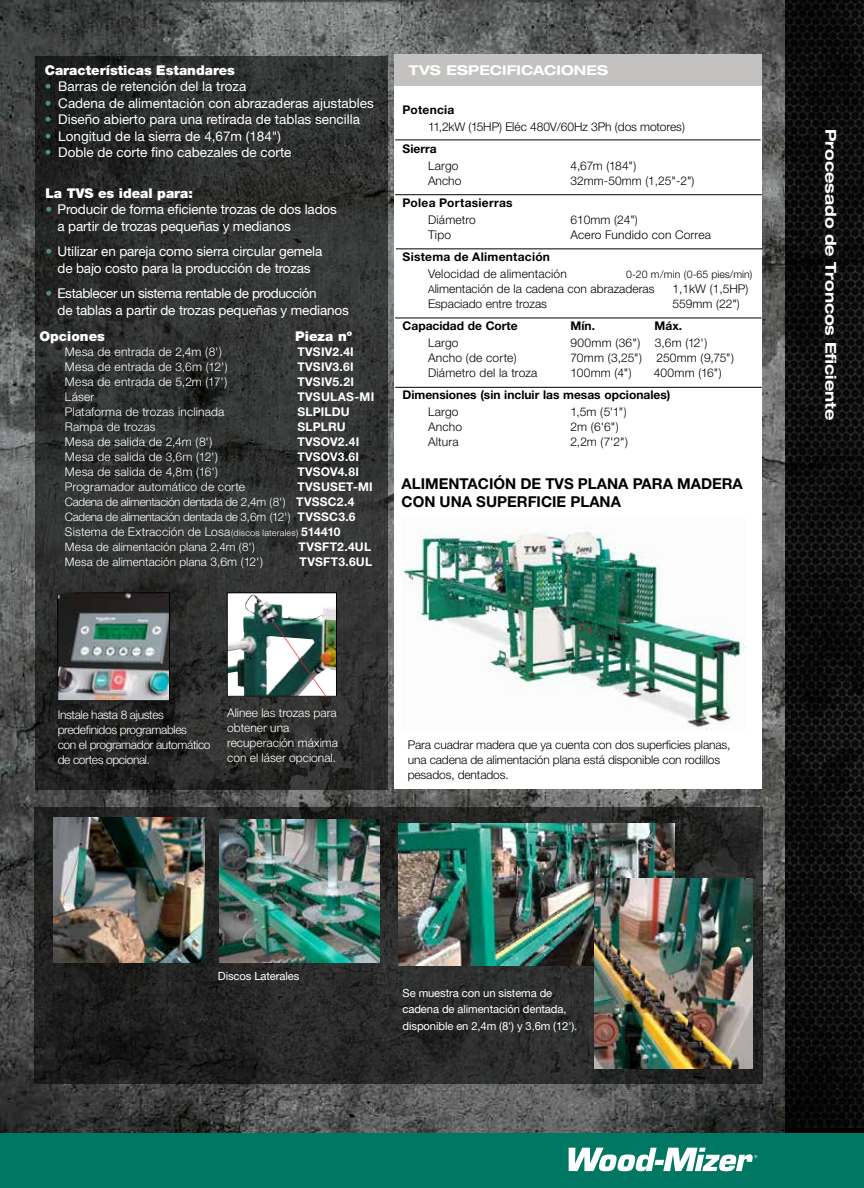
<style>
.page{position:relative;width:864px;height:1188px;background:#fff}
.page>*{position:absolute;margin:0;border:0;box-sizing:border-box;transform-origin:0 0}
.t1{font:700 15px/18px "Helvetica Neue";color:#000}
.t2{font:700 expanded 15px "Helvetica Neue";color:#fff}
.t3{font:13.5px/16.5px "Helvetica Neue";letter-spacing:-.01em;color:#fff}
.t4{font:13.5px/16.5px "Helvetica Neue";letter-spacing:-.03em;color:#fff}
.t5{font:900 13.5px "Helvetica Neue";color:#fff}
.t6{font:700 expanded 13.5px "Helvetica Neue";letter-spacing:.01em;color:#fff}
.t7{font:300 12px/15px "Helvetica Neue";color:#000}
.t8{font:300 12px/15px "Helvetica Neue";letter-spacing:.005em;color:#fff}
.t9{font:700 12px "Helvetica Neue";letter-spacing:.02em;color:#fff}
.t10{font:300 12px/15px "Helvetica Neue";letter-spacing:-.03em;color:#fff}
.t11{font:700 12px "Helvetica Neue";color:#000}
.t12{font:700 12px "Helvetica Neue";letter-spacing:.02em;color:#000}
.t13{font:300 12px "Helvetica Neue";letter-spacing:.02em;color:#000}
.t14{font:700 12px "Helvetica Neue";letter-spacing:.025em;color:#000}
.t15{font:300 11.7px/15px "Helvetica Neue";letter-spacing:-.02em;color:#fff}
.t16{font:300 11.7px "Helvetica Neue";letter-spacing:.005em;color:#fff}
.t17{font:11.25px/16.5px "Helvetica Neue";letter-spacing:-.01em;color:#fff}
.t18{font:300 10.5px "Helvetica Neue";color:#000}
.s1{color:#4c9284}
.s2{font-weight:700;font-size:12px}
.s3{font-size:9px}
.s4{font-weight:700}
.s5{font-size:12px}
.s6{font-size:10.5px}
</style>
<div class="page">
<img style="left:0;top:0;width:785px;height:1133px">
<img style="left:785px;top:0;width:79px;height:1127px">
<svg style="left:35px;top:807px;width:728px;height:276px;background:#262726"></svg>
<svg style="left:35px;top:56px;width:353px;height:733px;background:#2e2f2e"></svg>
<div style="left:395px;top:57px;width:367px;height:732px;background:#fff"></div>
<div style="left:394px;top:55px;width:368px;height:31px;background:#c3c2c0"></div>
<hr style="left:395px;top:140px;width:366px;height:1px;background:#000">
<hr style="left:395px;top:194px;width:367px;height:1px;background:#000">
<hr style="left:396px;top:248px;width:367px;height:1px;background:#000">
<hr style="left:395px;top:318px;width:367px;height:1px;background:#000">
<hr style="left:395px;top:387px;width:367px;height:1px;background:#000">
<img style="left:59px;top:595px;width:109px;height:104px">
<div style="left:57px;top:593px;width:113px;height:108px;border:1px solid #000"></div>
<img style="left:399px;top:824px;width:275px;height:141px">
<img style="left:595px;top:879px;width:158px;height:189px">
<img style="left:229px;top:595px;width:106px;height:100px">
<div style="left:227px;top:593px;width:110px;height:104px;border:1px solid #000"></div>
<img style="left:274px;top:622px;width:54px;height:76px">
<img style="left:54px;top:818px;width:151px;height:145px">
<img style="left:219px;top:820px;width:160px;height:142px">
<div style="left:0;top:1133px;width:864px;height:55px;background:#007762"></div>
<svg style="left:569px;top:1148px;width:188px;height:23px"></svg>
<img style="left:402px;top:531px;width:344px;height:199px">
<p class="t5" style="left:45px;top:62px;width:192px">Características Estandares</p>
<p class="t3" style="left:45px;top:78px;width:203px"><span class="s1">•</span> Barras de retención del la troza</p>
<p class="t3" style="left:45px;top:94px;width:331px"><span class="s1">•</span> Cadena de alimentación con abrazaderas ajustables</p>
<p class="t3" style="left:45px;top:111px;width:317px"><span class="s1">•</span> Diseño abierto para una retirada de tablas sencilla</p>
<p class="t3" style="left:45px;top:127px;width:238px"><span class="s1">•</span> Longitud de la sierra de 4,67m (184")</p>
<p class="t3" style="left:45px;top:144px;width:248px"><span class="s1">•</span> Doble de corte fino cabezales de corte</p>
<p class="t5" style="left:45px;top:185px;width:149px">La TVS es ideal para:</p>
<p class="t3" style="left:57px;top:201px;width:281px;text-indent:-12px"><span class="s1">•</span> Producir de forma eficiente trozas de dos lados a partir de trozas pequeñas y medianos</p>
<p class="t3" style="left:45px;top:243px;width:278px;text-align:center"><span class="s1">•</span> Utilizar en pareja como sierra circular gemela de bajo costo para la producción de trozas</p>
<p class="t4" style="left:57px;top:285px;width:293px;text-indent:-12px"><span class="s1">•</span> Establecer un sistema rentable de producción<br>de tablas a partir de trozas pequeñas y medianos</p>
<p class="t5" style="left:39px;top:328px;width:67px">Opciones</p>
<p class="t5" style="left:295px;top:328px;width:58px">Pieza nº</p>
<p class="t8" style="left:65px;top:344px;width:158px">Mesa de entrada de 2,4m (8')</p>
<p class="t9" style="left:297px;top:344px;width:58px">TVSIV2.4I</p>
<p class="t8" style="left:65px;top:359px;width:164px">Mesa de entrada de 3,6m (12')</p>
<p class="t9" style="left:297px;top:359px;width:58px">TVSIV3.6I</p>
<p class="t8" style="left:65px;top:374px;width:164px">Mesa de entrada de 5,2m (17')</p>
<p class="t9" style="left:297px;top:374px;width:58px">TVSIV5.2I</p>
<p class="t8" style="left:65px;top:389px;width:31px">Láser</p>
<p class="t9" style="left:297px;top:389px;width:78px">TVSULAS-MI</p>
<p class="t8" style="left:65px;top:404px;width:161px">Plataforma de trozas inclinada</p>
<p class="t9" style="left:297px;top:404px;width:54px">SLPILDU</p>
<p class="t8" style="left:65px;top:419px;width:92px">Rampa de trozas</p>
<p class="t9" style="left:297px;top:419px;width:50px">SLPLRU</p>
<p class="t8" style="left:65px;top:434px;width:149px">Mesa de salida de 2,4m (8')</p>
<p class="t9" style="left:297px;top:434px;width:63px">TVSOV2.4I</p>
<p class="t8" style="left:65px;top:449px;width:155px">Mesa de salida de 3,6m (12')</p>
<p class="t9" style="left:297px;top:449px;width:63px">TVSOV3.6I</p>
<p class="t8" style="left:65px;top:464px;width:155px">Mesa de salida de 4,8m (16')</p>
<p class="t9" style="left:297px;top:464px;width:63px">TVSOV4.8I</p>
<p class="t8" style="left:65px;top:479px;width:182px">Programador automático de corte</p>
<p class="t9" style="left:297px;top:479px;width:77px">TVSUSET-MI</p>
<p class="t15" style="left:65px;top:494px;width:292px">Cadena de alimentación dentada de 2,4m (8') <span class="s2">TVSSC2.4<br></span>Cadena de alimentación dentada de 3,6m (12') <span class="s2">TVSSC3.6</span></p>
<p class="t8" style="left:65px;top:524px;width:277px">Sistema de Extracción de Losa<span class="s3">(discos laterales)</span> <span class="s4">514410</span></p>
<p class="t16" style="left:65px;top:540px;width:191px">Mesa de alimentación plana 2,4m (8')</p>
<p class="t9" style="left:299px;top:539px;width:74px">TVSFT2.4UL</p>
<p class="t16" style="left:65px;top:555px;width:199px">Mesa de alimentación plana <span class="s5">3,6m (12')</span></p>
<p class="t9" style="left:300px;top:554px;width:74px">TVSFT3.6UL</p>
<p class="t6" style="left:409px;top:61px;width:201px">TVS ESPECIFICACIONES</p>
<p class="t12" style="left:403px;top:103px;width:53px">Potencia</p>
<p class="t7" style="left:428px;top:119px;width:259px">11,2kW (15HP) Eléc 480V/60Hz 3Ph (dos motores)</p>
<p class="t11" style="left:403px;top:142px;width:35px">Sierra</p>
<p class="t7" style="left:428px;top:158px;width:32px">Largo</p>
<p class="t7" style="left:571px;top:158px;width:67px">4,67m (184")</p>
<p class="t7" style="left:428px;top:173px;width:35px">Ancho</p>
<p class="t7" style="left:571px;top:173px;width:125px">32mm-50mm (1,25"-2")</p>
<p class="t14" style="left:403px;top:196px;width:112px">Polea Portasierras</p>
<p class="t7" style="left:428px;top:212px;width:49px">Diámetro</p>
<p class="t7" style="left:571px;top:212px;width:69px">610mm (24")</p>
<p class="t7" style="left:428px;top:227px;width:25px">Tipo</p>
<p class="t7" style="left:571px;top:227px;width:142px">Acero Fundido con Correa</p>
<p class="t12" style="left:403px;top:250px;width:149px">Sistema de Alimentación</p>
<p class="t7" style="left:428px;top:266px;width:140px">Velocidad de alimentación</p>
<p class="t18" style="left:626px;top:268px;width:128px">0-20 m/min (0-65 pies/min)</p>
<p class="t7" style="left:428px;top:281px;width:228px"><span class="s6">A</span>limentación de la cadena con abrazaderas</p>
<p class="t7" style="left:673px;top:281px;width:77px">1,1kW (1,5HP)</p>
<p class="t7" style="left:428px;top:296px;width:120px">Espaciado entre trozas</p>
<p class="t7" style="left:673px;top:296px;width:69px">559mm (22")</p>
<p class="t11" style="left:403px;top:319px;width:117px">Capacidad de Corte</p>
<p class="t11" style="left:571px;top:319px;width:26px">Mín.</p>
<p class="t11" style="left:655px;top:319px;width:29px">Máx.</p>
<p class="t7" style="left:428px;top:335px;width:32px">Largo</p>
<p class="t13" style="left:571px;top:335px;width:138px">900mm (36") 3,6m (12')</p>
<p class="t7" style="left:428px;top:350px;width:90px">Ancho (de corte)</p>
<p class="t7" style="left:571px;top:350px;width:165px">70mm (3,25") 250mm (9,75")</p>
<p class="t7" style="left:428px;top:365px;width:111px">Diámetro del la troza</p>
<p class="t7" style="left:571px;top:365px;width:63px">100mm (4")</p>
<p class="t7" style="left:654px;top:365px;width:70px">400mm (16")</p>
<p class="t11" style="left:403px;top:388px;width:269px">Dimensiones (sin incluir las mesas opcionales)</p>
<p class="t7" style="left:428px;top:404px;width:32px">Largo</p>
<p class="t7" style="left:571px;top:404px;width:58px">1,5m (5'1")</p>
<p class="t7" style="left:428px;top:419px;width:36px">Ancho</p>
<p class="t7" style="left:571px;top:419px;width:50px">2m (6'6")</p>
<p class="t7" style="left:428px;top:434px;width:32px">Altura</p>
<p class="t7" style="left:571px;top:434px;width:59px">2,2m (7'2")</p>
<p class="t1" style="left:402px;top:475px;width:343px">ALIMENTACIÓN DE TVS PLANA PARA MADERA<br>CON UNA SUPERFICIE PLANA</p>
<p class="t10" style="left:58px;top:707px;width:154px">Instale hasta 8 ajustes predefinidos programables<br>con el programador automático de cortes opcional.</p>
<p class="t8" style="left:227px;top:705px;width:112px">Alinee las trozas para obtener una recuperación máxima con el láser opcional.</p>
<p class="t7" style="left:408px;top:737px;width:324px">Para cuadrar madera que ya cuenta con dos superficies planas, una cadena de alimentación plana está disponible con rodillos pesados, dentados.</p>
<p class="t2" style="left:840px;top:129px;width:293px;rotate:90deg">Procesado de Troncos Eficiente</p>
<p class="t17" style="left:218px;top:967px;width:83px">Discos Laterales</p>
<p class="t17" style="left:403px;top:984px;width:176px">Se muestra con un sistema de cadena de alimentación dentada, disponible en 2,4m (8') y 3,6m (12').</p>
</div>
